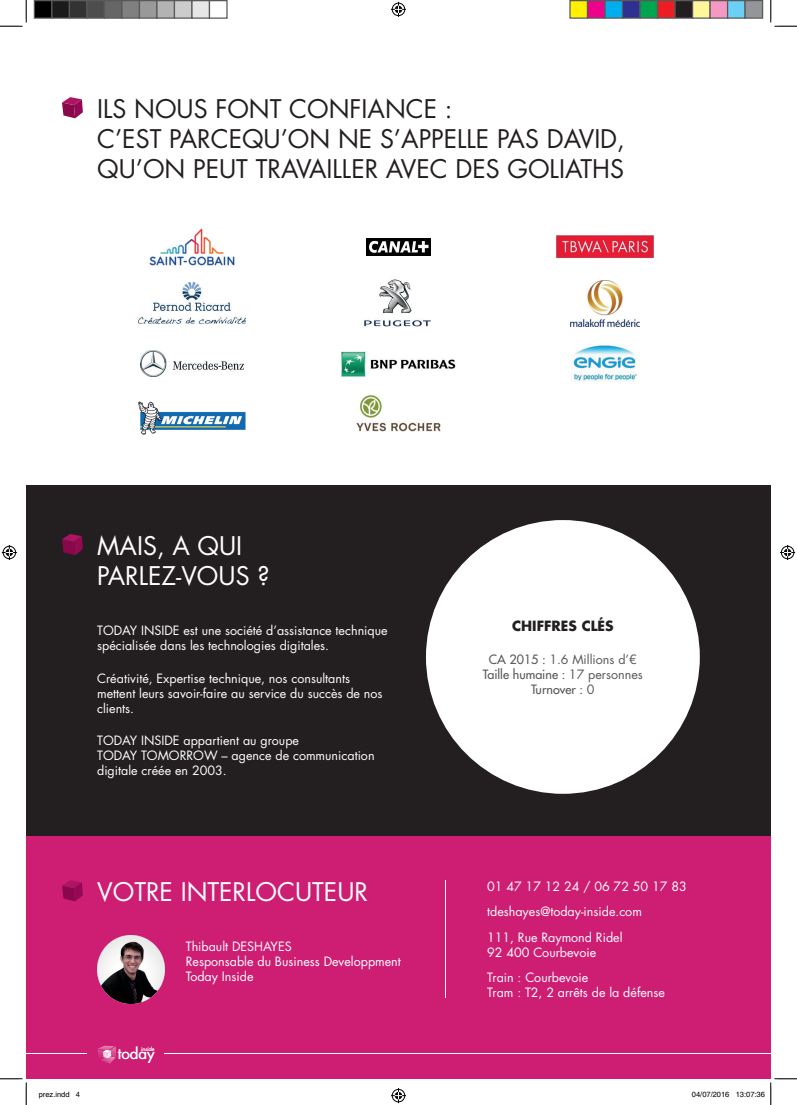
<style>
.page{position:relative;width:797px;height:1105px;background:#fff}
.page>*{position:absolute;margin:0;border:0;box-sizing:border-box;transform-origin:0 0}
.t1{font:25px/30px "Futura Std";color:#231f20}
.t2{font:25px/30px "Futura Std";color:#fff}
.t3{font:15.12px "Futura Std";color:#fff}
.t4{font:700 13.75px "Futura Std";color:#231f20}
.t5{font:12.5px/15px "Futura Std";color:#fff}
.t6{font:500 12.5px/15px "Futura Std";color:#57585a;text-align:center}
.t7{font:7.5px "Helvetica";color:#000}
.t8{font:italic 5.25px "Futura Std";color:#fff}
.s1{font-weight:400}
</style>
<div class="page">
<div style="left:26px;top:485px;width:744px;height:351px;background:#231f20"></div>
<div style="left:26px;top:836px;width:744px;height:243px;background:#cd1e74"></div>
<div style="left:426px;top:520px;width:273px;height:274px;background:#fff;border-radius:50%"></div>
<hr style="left:165px;top:1053px;width:605px;height:1px;background:#fff">
<hr style="left:26px;top:1053px;width:61px;height:1px;background:#fff">
<svg style="left:97px;top:1045px;width:19px;height:19px"></svg>
<svg style="left:62px;top:97px;width:21px;height:21px"></svg>
<svg style="left:62px;top:534px;width:21px;height:21px"></svg>
<svg style="left:62px;top:880px;width:21px;height:21px"></svg>
<img style="left:97px;top:935px;width:68px;height:68px">
<hr style="left:445px;top:880px;width:1px;height:117px;background:#fff">
<img style="left:150px;top:228px;width:84px;height:38px">
<img style="left:139px;top:283px;width:106px;height:40px">
<img style="left:140px;top:351px;width:104px;height:26px">
<img style="left:138px;top:401px;width:108px;height:34px">
<img style="left:366px;top:239px;width:65px;height:16px">
<img style="left:364px;top:279px;width:67px;height:48px">
<img style="left:340px;top:352px;width:116px;height:25px">
<img style="left:356px;top:395px;width:85px;height:36px">
<img style="left:556px;top:235px;width:97px;height:24px">
<img style="left:571px;top:280px;width:68px;height:46px">
<img style="left:571px;top:345px;width:66px;height:37px">
<svg style="left:0;top:0;width:27px;height:27px"></svg>
<svg style="left:0;top:1078px;width:27px;height:27px"></svg>
<svg style="left:770px;top:0;width:27px;height:27px"></svg>
<svg style="left:391px;top:2px;width:15px;height:15px"></svg>
<svg style="left:391px;top:1088px;width:15px;height:15px"></svg>
<svg style="left:2px;top:545px;width:15px;height:15px"></svg>
<svg style="left:780px;top:545px;width:15px;height:15px"></svg>
<div style="left:34px;top:1px;width:18px;height:17px;background:#000"></div>
<div style="left:34px;top:0;width:18px;height:19px;border:1px solid #595959"></div>
<div style="left:52px;top:1px;width:17px;height:17px;background:#1a1a1a"></div>
<div style="left:51px;top:0;width:19px;height:19px;border:1px solid #595959"></div>
<div style="left:69px;top:1px;width:18px;height:17px;background:#333"></div>
<div style="left:69px;top:0;width:19px;height:19px;border:1px solid #595959"></div>
<div style="left:87px;top:1px;width:17px;height:17px;background:#4d4d4d"></div>
<div style="left:86px;top:0;width:19px;height:19px;border:1px solid #595959"></div>
<div style="left:104px;top:1px;width:18px;height:17px;background:#666"></div>
<div style="left:104px;top:0;width:18px;height:19px;border:1px solid #595959"></div>
<div style="left:122px;top:1px;width:17px;height:17px;background:#808080"></div>
<div style="left:121px;top:0;width:19px;height:19px;border:1px solid #595959"></div>
<div style="left:139px;top:1px;width:18px;height:17px;background:#999"></div>
<div style="left:139px;top:0;width:19px;height:19px;border:1px solid #595959"></div>
<div style="left:157px;top:1px;width:17px;height:17px;background:#b3b3b3"></div>
<div style="left:156px;top:0;width:19px;height:19px;border:1px solid #595959"></div>
<div style="left:174px;top:1px;width:18px;height:17px;background:#ccc"></div>
<div style="left:174px;top:0;width:18px;height:19px;border:1px solid #595959"></div>
<div style="left:192px;top:1px;width:17px;height:17px;background:#e6e6e6"></div>
<div style="left:191px;top:0;width:19px;height:19px;border:1px solid #595959"></div>
<div style="left:209px;top:0;width:19px;height:19px;border:1px solid #595959"></div>
<div style="left:570px;top:1px;width:17px;height:17px;background:#fff101"></div>
<div style="left:569px;top:0;width:19px;height:19px;border:1px solid #595959"></div>
<div style="left:587px;top:1px;width:18px;height:17px;background:#ed028c"></div>
<div style="left:587px;top:0;width:18px;height:19px;border:1px solid #595959"></div>
<div style="left:605px;top:1px;width:17px;height:17px;background:#00aeef"></div>
<div style="left:604px;top:0;width:19px;height:19px;border:1px solid #595959"></div>
<div style="left:622px;top:1px;width:18px;height:17px;background:#2e3092"></div>
<div style="left:622px;top:0;width:18px;height:19px;border:1px solid #595959"></div>
<div style="left:640px;top:1px;width:17px;height:17px;background:#00a54f"></div>
<div style="left:639px;top:0;width:19px;height:19px;border:1px solid #595959"></div>
<div style="left:657px;top:1px;width:18px;height:17px;background:#ee1d23"></div>
<div style="left:657px;top:0;width:18px;height:19px;border:1px solid #595959"></div>
<div style="left:675px;top:1px;width:17px;height:17px;background:#231f20"></div>
<div style="left:674px;top:0;width:19px;height:19px;border:1px solid #595959"></div>
<div style="left:692px;top:1px;width:18px;height:17px;background:#fff79a"></div>
<div style="left:692px;top:0;width:18px;height:19px;border:1px solid #595959"></div>
<div style="left:710px;top:1px;width:17px;height:17px;background:#f499c2"></div>
<div style="left:709px;top:0;width:19px;height:19px;border:1px solid #595959"></div>
<div style="left:727px;top:1px;width:18px;height:17px;background:#6bcff6"></div>
<div style="left:727px;top:0;width:18px;height:19px;border:1px solid #595959"></div>
<div style="left:745px;top:1px;width:17px;height:17px;background:#939598"></div>
<div style="left:744px;top:0;width:19px;height:19px;border:1px solid #595959"></div>
<svg style="left:770px;top:1078px;width:27px;height:27px"></svg>
<h1 class="t1" style="left:97px;top:94px;width:529px">ILS NOUS FONT CONFIANCE :<br>C’EST PARCEQU’ON NE S’APPELLE PAS DAVID,<br>QU’ON PEUT TRAVAILLER AVEC DES GOLIATHS</h1>
<h1 class="t2" style="left:97px;top:531px;width:174px">MAIS, A QUI<br>PARLEZ-VOUS ?</h1>
<p class="t5" style="left:97px;top:623px;width:292px">TODAY INSIDE est une société d’assistance technique spécialisée dans les technologies digitales.</p>
<p class="t5" style="left:97px;top:671px;width:287px">Créativité, Expertise technique, nos consultants mettent leurs savoir-faire au service du succès de nos clients.</p>
<p class="t5" style="left:97px;top:733px;width:279px">TODAY INSIDE appartient au groupe<br>TODAY TOMORROW – agence de communication digitale créée en 2003.</p>
<h1 class="t2" style="left:97px;top:877px;width:272px">VOTRE INTERLOCUTEUR</h1>
<p class="t5" style="left:186px;top:939px;width:217px">Thibault DESHAYES<br>Responsable du Business Developpment<br>Today Inside</p>
<p class="t3" style="left:118px;top:1044px;width:38px">today</p>
<p class="t8" style="left:141px;top:1046px;width:15px">inside</p>
<p class="t4" style="left:512px;top:617px;width:103px">CHIFFRES CLÉS</p>
<p class="t6" style="left:483px;top:652px;width:161px">CA 2015 : <span class="s1">1.6 Millions d’€<br></span>Taille humaine : <span class="s1">17 personnes<br></span>Turnover : <span class="s1">0</span></p>
<p class="t5" style="left:487px;top:873px;width:201px;line-height:25.6px">01 47 17 12 24 / 06 72 50 17 83 tdeshayes@today-inside.com<br>111, Rue Raymond Ridel</p>
<p class="t5" style="left:487px;top:939px;width:111px;line-height:25.6px">92 400 Courbevoie<br>Train : Courbevoie</p>
<p class="t5" style="left:487px;top:985px;width:179px">Tram : T2, 2 arrêts de la défense</p>
<p class="t7" style="left:39px;top:1090px;width:43px">prez.indd 4</p>
<p class="t7" style="left:692px;top:1090px;width:74px">04/07/2016 13:07:36</p>
</div>
